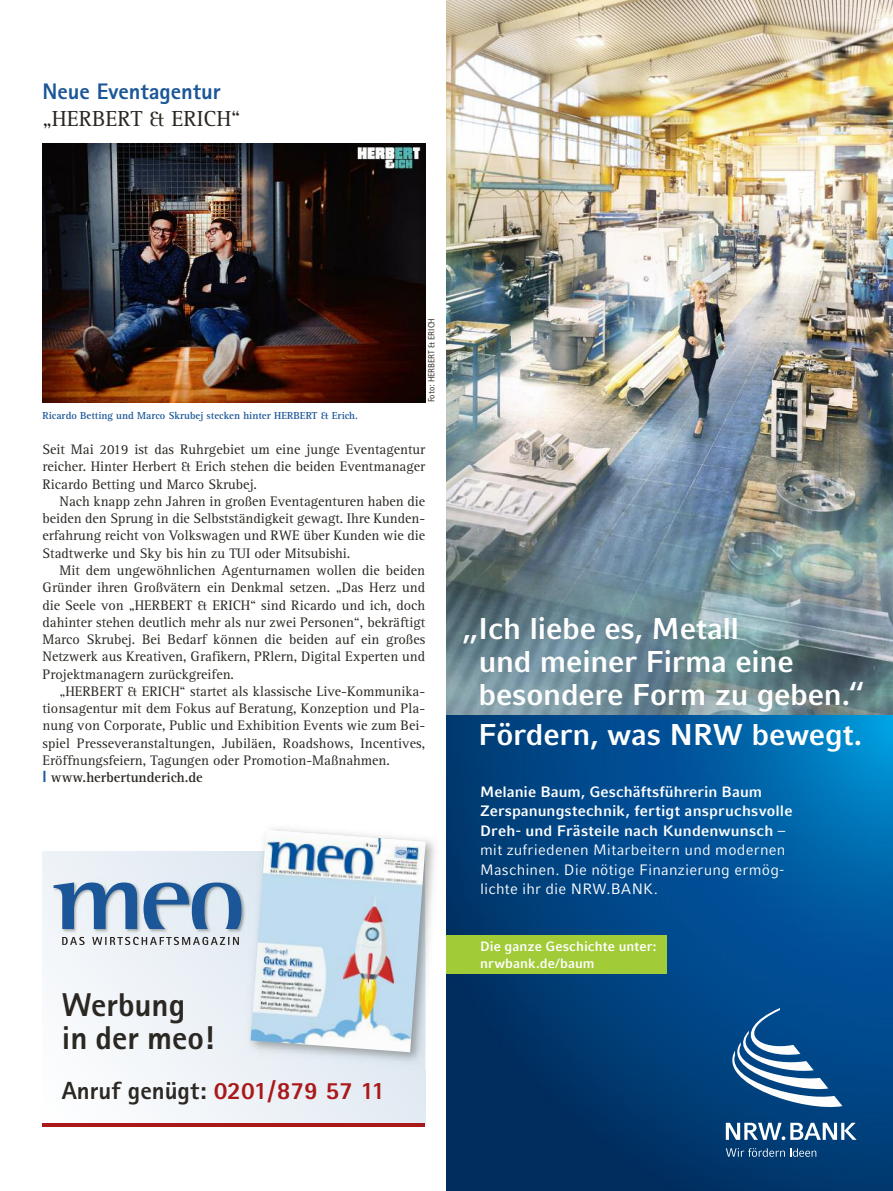
<style>
.page{position:relative;width:893px;height:1191px;background:#fff}
.page>*{position:absolute;margin:0;border:0;box-sizing:border-box;transform-origin:0 0}
.t1{font:800 33px/33.5px "Agfa Rotis Sans Serif";color:#2b2722}
.t2{font:700 30px/33px "Compatil Fact LT";letter-spacing:-.01em;color:#fefefe}
.t3{font:800 24.75px "Agfa Rotis Sans Serif";color:#2b2722}
.t4{font:800 22.5px "Agfa Rotis Sans Serif";color:#1a5698}
.t5{font:22.5px "Agfa Rotis Serif";color:#2b2722}
.t6{font:700 15px/19.5px "Compatil Fact LT";letter-spacing:.01em;color:#fefefe}
.t7{font:14.25px/17.2px "Agfa Rotis Serif";color:#2b2722;text-align:justify}
.t8{font:700 13.5px/16.5px "Compatil Fact LT";letter-spacing:.005em;color:#fefefe}
.t9{font:700 10.5px "Agfa Rotis Serif";color:#1a5698}
.t10{font:9px "Agfa Rotis Sans Serif";color:#2b2722}
.s1{font-family:"Agfa Rotis Sans Serif";font-weight:800;font-size:16.2px;color:#1a5698}
.s2{font-weight:700}
.s3{color:#a91919}
.s4{font-weight:400}
</style>
<div class="page">
<img style="left:447px;top:0;width:446px;height:1191px">
<div style="left:447px;top:935px;width:220px;height:39px;background:#a2cb38"></div>
<svg style="left:726px;top:1122px;width:131px;height:18px"></svg>
<svg style="left:726px;top:1008px;width:116px;height:104px"></svg>
<svg style="left:726px;top:1148px;width:90px;height:8px"></svg>
<img style="left:43px;top:143px;width:382px;height:259px">
<div style="left:43px;top:851px;width:382px;height:272px;background:linear-gradient(to right,#f6f9fb,#e2eaf2)"></div>
<svg style="left:62px;top:938px;width:177px;height:7px"></svg>
<img style="left:48px;top:878px;width:193px;height:60px">
<img style="left:62px;top:937px;width:177px;height:1px">
<svg style="left:54px;top:882px;width:187px;height:47px;background:#86a5c5"></svg>
<hr style="left:43px;top:1123px;width:382px;height:4px;background:#a91919">
<img style="left:272px;top:828px;width:163px;height:242px">
<img style="left:241px;top:851px;width:184px;height:219px">
<svg style="left:250px;top:923px;width:1px;height:15px"></svg>
<img style="left:251px;top:829px;width:175px;height:223px">
<h3 class="t4" style="left:43px;top:78px;width:180px">Neue Eventagentur</h3>
<h3 class="t5" style="left:43px;top:105px;width:200px">„HERBERT &amp; ERICH“</h3>
<p class="t9" style="left:43px;top:409px;width:317px">Ricardo Betting und Marco Skrubej stecken hinter HERBERT &amp; Erich.</p>
<p class="t10" style="left:426px;top:402px;width:86px;rotate:-90deg">Foto: HERBERT &amp; ERICH</p>
<p class="t7" style="left:43px;top:440px;width:384px">Seit Mai 2019 ist das Ruhrgebiet um eine junge Eventagentur reicher. Hinter Herbert &amp; Erich stehen die beiden Eventmanager Ricardo Betting und Marco Skrubej.</p>
<p class="t7" style="left:43px;top:492px;width:384px;text-indent:17px">Nach knapp zehn Jahren in großen Eventagenturen haben die beiden den Sprung in die Selbstständigkeit gewagt. Ihre Kunden - erfahrung reicht von Volkswagen und RWE über Kunden wie die Stadtwerke und Sky bis hin zu TUI oder Mitsubishi.</p>
<p class="t7" style="left:43px;top:561px;width:384px;text-indent:17px">Mit dem ungewöhnlichen Agenturnamen wollen die beiden Gründer ihren Großvätern ein Denkmal setzen. „Das Herz und die Seele von „HERBERT &amp; ERICH“ sind Ricardo und ich, doch dahinter stehen deutlich mehr als nur zwei Personen“, bekräftigt Marco Skrubej. Bei Bedarf können die beiden auf ein großes Netzwerk aus Kreativen, Grafikern, PRlern, Digital Experten und Projektmanagern zurückgreifen.</p>
<p class="t7" style="left:43px;top:682px;width:384px;text-align:left;text-indent:17px">„HERBERT &amp; ERICH“ startet als klassische Live-Kommunika&shy;tionsagentur mit dem Fokus auf Beratung, Konzeption und Pla&shy;nung von Corporate, Public und Exhibition Events wie zum Bei&shy;spiel Presseveranstaltungen, Jubiläen, Roadshows, Incentives, Eröffnungsfeiern, Tagungen oder Promotion-Maßnahmen.<br><span class="s1">I</span> <span class="s2">www.herbertunderich.de</span></p>
<h1 class="t1" style="left:62px;top:987px;width:154px">Werbung in der meo!</h1>
<h3 class="t3" style="left:62px;top:1076px;width:325px">Anruf genügt: <span class="s3">0201/879 57 11</span></h3>
<h2 class="t2" style="left:478px;top:611px;width:388px;text-indent:-16px">„ Ich liebe es, Metall<br>und meiner Firma eine besondere Form zu geben.“</h2>
<h2 class="t2" style="left:478px;top:718px;width:386px">Fördern, was NRW bewegt.</h2>
<p class="t6" style="left:480px;top:781px;width:314px">Melanie Baum, Geschäftsführerin Baum Zerspanungstechnik, fertigt anspruchsvolle Dreh- und Frästeile nach Kundenwunsch <span class="s4">– mit zufriedenen Mitarbeitern und modernen Maschinen. Die nötige Finanzierung ermög&shy;lichte ihr die NRW.BANK.</span></p>
<p class="t8" style="left:480px;top:938px;width:178px">Die ganze Geschichte unter: nrwbank.de/baum</p>
</div>
